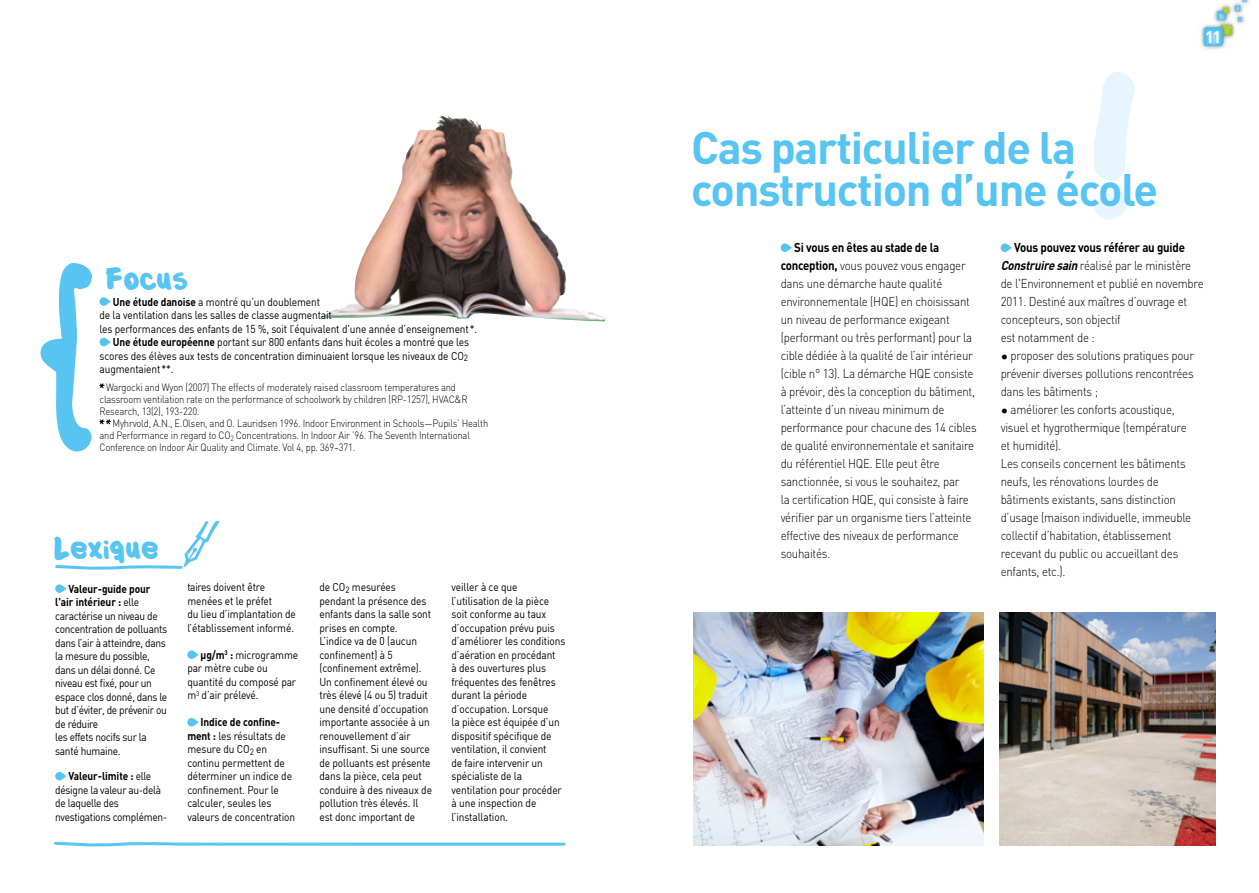
<style>
.page{position:relative;width:1259px;height:893px;background:#fff}
.page>*{position:absolute;margin:0;border:0;box-sizing:border-box;transform-origin:0 0}
.t1{font:700 45px/42px "DIN";letter-spacing:-.03em;color:#58c4f1}
.t2{font:21px "Culia";letter-spacing:.06em;color:#58c4f1}
.t3{font:700 16.5px "DIN";color:#fff}
.t4{font:300 12.75px/18px "DIN";letter-spacing:-.02em;color:#000;scale:.9 1}
.t5{font:11.25px/13.5px "DIN";letter-spacing:-.01em;color:#000;scale:.9 1}
.t6{font:11.25px/13.5px "DIN";letter-spacing:-.03em;color:#000;scale:.9 1}
.t7{font:300 10.5px/12px "DIN";letter-spacing:-.02em;color:#000;scale:.9 1}
.s1{font-weight:700}
.s2{font-weight:700;font-style:italic}
.s3{font-weight:700;font-size:15px}
</style>
<div class="page">
<img style="left:1200px;top:0;width:50px;height:50px">
<img style="left:999px;top:612px;width:216px;height:233px">
<svg style="left:1094px;top:72px;width:40px;height:109px"></svg>
<svg style="left:1094px;top:192px;width:35px;height:28px"></svg>
<img style="left:693px;top:612px;width:290px;height:233px">
<svg style="left:780px;top:243px;width:12px;height:9px"></svg>
<svg style="left:1000px;top:243px;width:11px;height:9px"></svg>
<img style="left:320px;top:115px;width:286px;height:206px">
<svg style="left:100px;top:297px;width:11px;height:9px"></svg>
<svg style="left:100px;top:338px;width:11px;height:8px"></svg>
<svg style="left:100px;top:383px;width:5px;height:5px"></svg>
<svg style="left:100px;top:419px;width:11px;height:5px"></svg>
<svg style="left:40px;top:263px;width:52px;height:189px"></svg>
<svg style="left:54px;top:841px;width:512px;height:6px"></svg>
<svg style="left:55px;top:521px;width:165px;height:49px"></svg>
<svg style="left:55px;top:584px;width:11px;height:9px"></svg>
<div style="left:55px;top:772px;width:11px;height:8px;background:#58c4f1;border-radius:4px"></div>
<svg style="left:187px;top:650px;width:11px;height:9px"></svg>
<svg style="left:187px;top:718px;width:11px;height:8px"></svg>
<h2 class="t2" style="left:106px;top:270px;width:83px">Focus</h2>
<p class="t5" style="left:113px;top:295px;width:232px"><span class="s1">Une étude danoise</span> a montré qu’un doublement</p>
<p class="t5" style="left:100px;top:308px;width:260px">de la ventilation dans les salles de classe augmentait</p>
<p class="t5" style="left:100px;top:322px;width:421px">les performances des enfants de 15 %, soit l’équivalent d'une année d’enseignement*.</p>
<p class="t5" style="left:113px;top:335px;width:397px"><span class="s1">Une étude européenne</span> portant sur 800 enfants dans huit écoles a montré que les</p>
<p class="t5" style="left:100px;top:349px;width:411px">scores des élèves aux tests de concentration diminuaient lorsque les niveaux de CO<sub>2</sub></p>
<p class="t5" style="left:100px;top:362px;width:84px">augmentaient**.</p>
<p class="t7" style="left:100px;top:381px;width:410px;text-indent:6px">Wargocki and Wyon (2007) The effects of moderately raised classroom temperatures and classroom ventilation rate on the performance of schoolwork by children (RP-1257), HVAC&amp;R<br>Research, 13(2), 193-220.</p>
<p class="t7" style="left:100px;top:417px;width:433px;text-indent:13px">Myhrvold, A.N., E.Olsen, and O. Lauridsen 1996. Indoor Environment in Schools—Pupils’ Health and Performance in regard to CO<sub>2</sub> Concentrations. In Indoor Air ’96. The Seventh International<br>Conference on Indoor Air Quality and Climate. Vol 4, pp. 369–371.</p>
<h2 class="t2" style="left:54px;top:540px;width:105px">Lexique</h2>
<p class="t6" style="left:55px;top:582px;width:126px;text-indent:13px"><span class="s1">Valeur-guide pour l'air intérieur :</span> elle caractérise un niveau de concentration de polluants dans l’air à atteindre, dans la mesure du possible, dans un délai donné. Ce niveau est fixé, pour un espace clos donné, dans le but d’éviter, de prévenir ou de réduire<br>les effets nocifs sur la santé humaine.</p>
<p class="t6" style="left:55px;top:769px;width:126px;text-indent:13px"><span class="s1">Valeur-limite :</span> elle désigne la valeur au-delà de laquelle des nvestigations complémen-</p>
<p class="t5" style="left:187px;top:580px;width:122px">taires doivent être menées et le préfet<br>du lieu d’implantation de l’établissement informé.</p>
<p class="t5" style="left:187px;top:648px;width:125px;text-indent:13px"><span class="s1">µg/m</span><sup>3</sup> <span class="s1">:</span> microgramme par mètre cube ou quantité du composé par m<sup>3</sup> d’air prélevé.</p>
<p class="t5" style="left:187px;top:715px;width:121px;text-indent:13px"><span class="s1">Indice de confine&shy;ment :</span> les résultats de mesure du CO<sub>2</sub> en continu permettent de déterminer un indice de confinement. Pour le calculer, seules les valeurs de concentration</p>
<p class="t5" style="left:319px;top:580px;width:127px">de CO<sub>2</sub> mesurées pendant la présence des enfants dans la salle sont prises en compte.<br>L’indice va de 0 (aucun confinement) à 5 (confinement extrême).<br>Un confinement élevé ou très élevé (4 ou 5) traduit une densité d’occupation importante associée à un renouvellement d’air insuffisant. Si une source de polluants est présente dans la pièce, cela peut conduire à des niveaux de pollution très élevés. Il est donc important de</p>
<p class="t5" style="left:451px;top:580px;width:128px">veiller à ce que l’utilisation de la pièce soit conforme au taux d’occupation prévu puis d’améliorer les conditions d’aération en procédant<br>à des ouvertures plus fréquentes des fenêtres durant la période d’occupation. Lorsque<br>la pièce est équipée d’un dispositif spécifique de ventilation, il convient<br>de faire intervenir un spécialiste de la ventilation pour procéder à une inspection de l’installation.</p>
<h1 class="t1" style="left:691px;top:125px;width:468px">Cas particulier de la construction d’une école</h1>
<h3 class="t3" style="left:1205px;top:26px;width:18px">11</h3>
<p class="t4" style="left:780px;top:238px;width:219px;text-indent:14px"><span class="s1">Si vous en êtes au stade de la conception,</span> vous pouvez vous engager dans une démarche haute qualité environnementale (HQE) en choisissant un niveau de performance exigeant (performant ou très performant) pour la cible dédiée à la qualité de l’air intérieur (cible n° 13). La démarche HQE consiste à prévoir, dès la conception du bâtiment, l’atteinte d’un niveau minimum de performance pour chacune des 14 cibles de qualité environnementale et sanitaire du référentiel HQE. Elle peut être sanctionnée, si vous le souhaitez, par<br>la certification HQE, qui consiste à faire vérifier par un organisme tiers l’atteinte effective des niveaux de performance souhaités.</p>
<p class="t4" style="left:1000px;top:238px;width:227px;text-indent:14px"><span class="s1">Vous pouvez vous référer au guide </span><span class="s2">Construiresain</span>réalisé par le ministère de l'Environnement et publié en novembre 2011. Destiné aux maîtres d’ouvrage et concepteurs, son objectif<br>est notamment de :</p>
<p class="t4" style="left:1000px;top:346px;width:216px;text-align:justify"><span class="s3">•</span> proposer des solutions pratiques pour prévenir diverses pollutions rencontrées dans les bâtiments ;</p>
<p class="t4" style="left:1000px;top:400px;width:213px"><span class="s3">•</span> améliorer les conforts acoustique, visuel et hygrothermique (température et humidité).<br>Les conseils concernent les bâtiments neufs, les rénovations lourdes de bâtiments existants, sans distinction d’usage (maison individuelle, immeuble collectif d’habitation, établissement recevant du public ou accueillant des enfants, etc.).</p>
</div>
